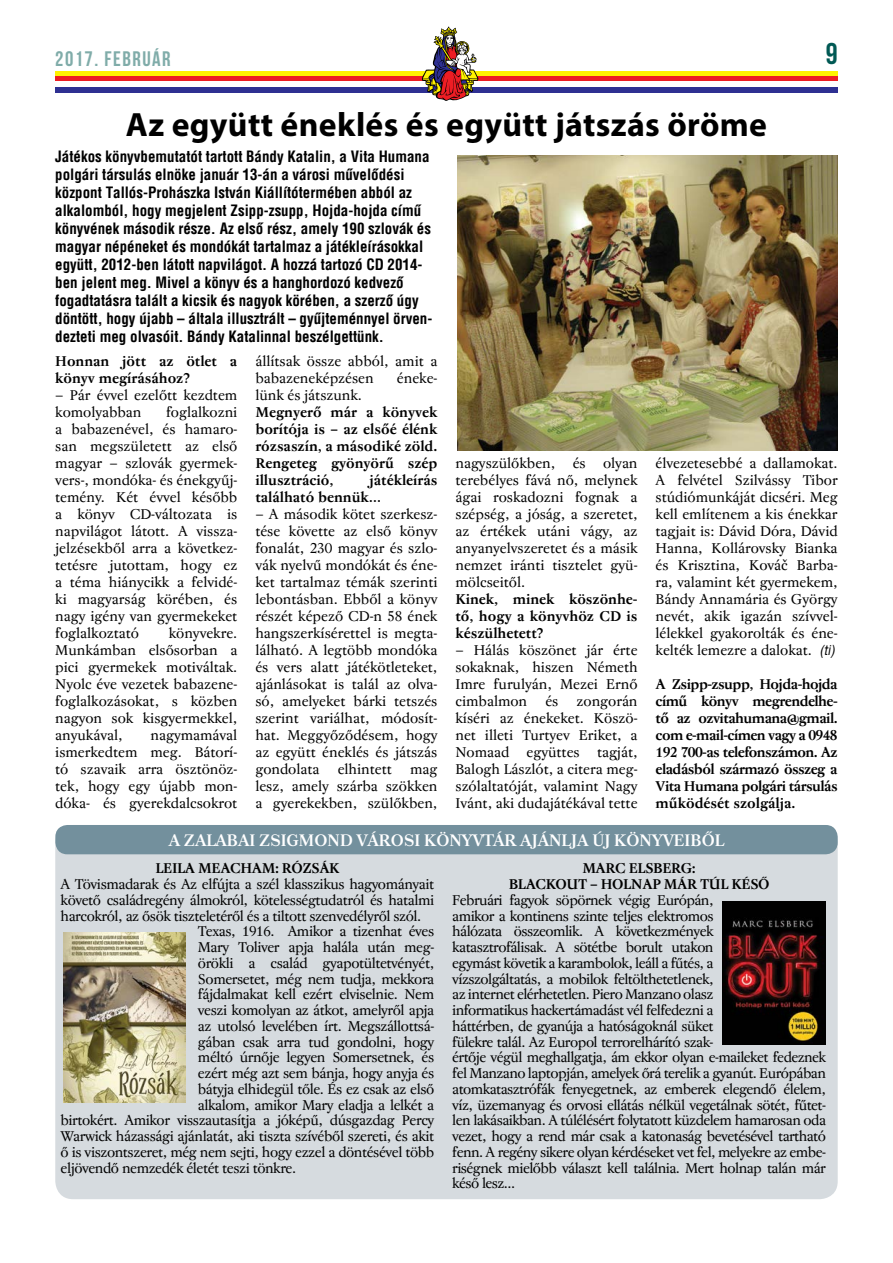
<style>
.page{position:relative;width:893px;height:1263px;background:#fff}
.page>*{position:absolute;margin:0;border:0;box-sizing:border-box;transform-origin:0 0}
.t1{font:700 33.75px "Myriad Pro";letter-spacing:.01em;color:#000}
.t2{font:30px "Bebas Neue";color:#005954}
.t3{font:21px "Bebas Neue";letter-spacing:.07em;color:#80aca9}
.t4{font:700 16.5px "Tusar";letter-spacing:.005em;color:#fff}
.t5{font:700 15px/18px "Switzerland Condensed";color:#000}
.t6{font:14.25px/17px "Regent Pro";letter-spacing:-.03em;color:#000;text-align:justify}
.t7{font:700 14.25px/17px "Regent Pro";letter-spacing:-.005em;color:#000;text-align:justify}
.t8{font:14.25px/17px "Regent Pro";letter-spacing:-.005em;color:#000}
.t9{font:700 14.25px "Regent Pro";letter-spacing:-.03em;color:#000}
.s1{font-family:"Switzerland Condensed";font-style:italic;font-size:13.5px}
</style>
<div class="page">
<div style="left:55px;top:71px;width:783px;height:6px;background:#fff200"></div>
<div style="left:55px;top:77px;width:783px;height:5px;background:#ed1d24"></div>
<div style="left:55px;top:87px;width:783px;height:6px;background:#2e3092"></div>
<svg style="left:421px;top:27px;width:57px;height:74px"></svg>
<div style="left:55px;top:825px;width:783px;height:374px;background:#d6dbdf;border-radius:18px"></div>
<div style="left:55px;top:825px;width:783px;height:29px;background:#73909d;border-radius:12px"></div>
<img style="left:63px;top:932px;width:122px;height:171px">
<img style="left:722px;top:901px;width:104px;height:143px">
<img style="left:457px;top:155px;width:381px;height:296px">
<h3 class="t3" style="left:55px;top:47px;width:117px">2017. FEBRUÁR</h3>
<h2 class="t2" style="left:826px;top:37px;width:13px">9</h2>
<h1 class="t1" style="left:126px;top:102px;width:643px">Az együtt éneklés és együtt játszás öröme</h1>
<p class="t5" style="left:55px;top:148px;width:379px">Játékos könyvbemutatót tartott Bándy Katalin, a Vita Humana polgári társulás elnöke január 13-án a városi művelődési központ Tallós-Prohászka István Kiállítótermében abból az alkalomból, hogy megjelent Zsipp-zsupp, Hojda-hojda című könyvének második része. Az első rész, amely 190 szlovák és magyar népéneket és mondókát tartalmaz a játékleírásokkal együtt, 2012-ben látott napvilágot. A hozzá tartozó CD 2014- ben jelent meg. Mivel a könyv és a hanghordozó kedvező fogadtatásra talált a kicsik és nagyok körében, a szerző úgy döntött, hogy újabb – általa illusztrált – gyűjteménnyel örven&shy;dezteti meg olvasóit. Bándy Katalinnal beszélgettünk.</p>
<p class="t7" style="left:55px;top:352px;width:184px">Honnan jött az ötlet a könyv megírásához?</p>
<p class="t8" style="left:55px;top:387px;width:184px">– Pár évvel ezelőtt kezdtem komolyabban</p>
<p class="t8" style="left:255px;top:353px;width:184px">állítsak össze abból, amit a babazeneképzésen</p>
<p class="t6" style="left:397px;top:370px;width:42px">éneke-</p>
<p class="t8" style="left:255px;top:387px;width:108px">lünk és játszunk.</p>
<p class="t7" style="left:255px;top:404px;width:184px">Megnyerő már a könyvek borítója is – az elsőé élénk rózsaszín, a másodiké zöld.<br>Rengeteg gyönyörű szép illusztráció,</p>
<p class="t6" style="left:55px;top:404px;width:184px;text-indent:111px">foglalkozni a babazenével, és hamaro&shy;san megszületett az első magyar – szlovák gyermek&shy;vers-, mondóka- és énekgyűj&shy;temény. Két évvel később a könyv CD-változata is napvilágot látott. A vissza&shy;jelzésekből arra a következ&shy;tetésre jutottam, hogy ez a téma hiánycikk a felvidé&shy;ki magyarság körében, és nagy igény van gyermekeket foglalkoztató</p>
<p class="t6" style="left:455px;top:455px;width:184px">nagyszülőkben, és olyan terebélyes fává nő, melynek ágai roskadozni fognak a szépség, a jóság, a szeretet, az értékek utáni vágy, az anyanyelvszeretet és a másik nemzet iránti tisztelet gyü&shy;mölcseitől.</p>
<p class="t7" style="left:455px;top:591px;width:184px">Kinek, minek köszönhe&shy;tő, hogy a könyvhöz CD is készülhetett?</p>
<p class="t6" style="left:455px;top:642px;width:184px">– Hálás köszönet jár érte sokaknak, hiszen Németh Imre furulyán, Mezei Ernő cimbalmon</p>
<p class="t6" style="left:656px;top:455px;width:184px">élvezetesebbé a dallamokat.<br>A felvétel Szilvássy Tibor stúdiómunkáját dicséri. Meg kell említenem a kis énekkar tagjait is: Dávid Dóra, Dávid Hanna, Kollárovsky Bianka és Krisztina, Kováč Barba&shy;ra, valamint két gyermekem, Bándy Annamária és György nevét, akik igazán szívvel&shy;lélekkel gyakorolták és éne&shy;kelték lemezre a dalokat. <span class="s1">(ti)</span></p>
<p class="t7" style="left:656px;top:676px;width:184px">A Zsipp-zsupp, Hojda-hojda című könyv megrendelhe&shy;tő az ozvitahumana@gmail. com e-mail-címen vagy a 0948<br>192 700-as telefonszámon. Az eladásból származó összeg a Vita Humana polgári társulás működését szolgálja.</p>
<p class="t7" style="left:255px;top:472px;width:184px;text-indent:114px">játékleírás található bennük…</p>
<p class="t6" style="left:255px;top:506px;width:184px">– A második kötet szerkesz&shy;tése követte az első könyv fonalát, 230 magyar és szlo&shy;vák nyelvű mondókát és éne&shy;ket tartalmaz témák szerinti lebontásban. Ebből a könyv részét képező CD-n 58 ének hangszerkísérettel is megta&shy;lálható. A legtöbb mondóka és vers alatt játékötleteket, ajánlásokat is talál az olva&shy;só, amelyeket bárki tetszés szerint variálhat, módosít&shy;hat. Meggyőződésem, hogy az együtt éneklés és játszás gondolata</p>
<p class="t6" style="left:55px;top:625px;width:184px;text-indent:114px">könyvekre.<br>Munkámban elsősorban a pici gyermekek motiváltak.<br>Nyolc éve vezetek babazene&shy;foglalkozásokat, s közben nagyon sok kisgyermekkel, anyukával,</p>
<p class="t6" style="left:455px;top:693px;width:184px;text-indent:121px">zongorán kíséri az énekeket. Köszö&shy;net illeti Turtyev Eriket, a Nomaad együttes tagját, Balogh Lászlót, a citera meg&shy;szólaltatóját, valamint Nagy Ivánt, aki dudajátékával tette</p>
<p class="t6" style="left:545px;top:693px;width:15px">és</p>
<p class="t6" style="left:55px;top:727px;width:184px;text-indent:95px">nagymamával ismerkedtem meg. Bátorí&shy;tó szavaik arra ösztönöz&shy;tek, hogy egy újabb mon&shy;dóka- és gyerekdalcsokrot</p>
<p class="t8" style="left:338px;top:761px;width:56px">elhintett</p>
<p class="t6" style="left:255px;top:761px;width:184px;text-indent:155px">mag lesz, amely szárba szökken a gyerekekben, szülőkben,</p>
<p class="t4" style="left:169px;top:831px;width:557px">A ZALABAI ZSIGMOND VÁROSI KÖNYVTÁR AJÁNLJA ÚJ KÖNYVEIBŐL</p>
<p class="t7" style="left:155px;top:860px;width:77px">Leila Meacham</p>
<p class="t7" style="left:275px;top:860px;width:64px">: Rózsák</p>
<p class="t6" style="left:61px;top:876px;width:375px">A Tövismadarak és Az elfújta a szél klasszikus hagyományait</p>
<p class="t6" style="left:61px;top:892px;width:375px">követő családregény álmokról, kötelességtudatról és hatalmi</p>
<p class="t6" style="left:61px;top:907px;width:362px">harcokról, az ősök tiszteletéről és a tiltott szenvedélyről szól.</p>
<p class="t6" style="left:198px;top:923px;width:238px">Texas, 1916. Amikor a tizenhat éves</p>
<p class="t6" style="left:198px;top:939px;width:238px">Mary Toliver apja halála után meg-</p>
<p class="t6" style="left:198px;top:955px;width:238px">örökli a család gyapotültetvényét,</p>
<p class="t6" style="left:198px;top:970px;width:238px">Somersetet, még nem tudja, mekkora</p>
<p class="t6" style="left:198px;top:986px;width:238px">fájdalmakat kell ezért elviselnie. Nem</p>
<p class="t6" style="left:198px;top:1002px;width:238px">veszi komolyan az átkot, amelyről apja</p>
<p class="t6" style="left:198px;top:1018px;width:238px">az utolsó levelében írt. Megszállottsá-</p>
<p class="t6" style="left:198px;top:1033px;width:238px">gában csak arra tud gondolni, hogy</p>
<p class="t6" style="left:198px;top:1049px;width:238px">méltó úrnője legyen Somersetnek, és</p>
<p class="t6" style="left:198px;top:1065px;width:238px">ezért még azt sem bánja, hogy anyja és</p>
<p class="t6" style="left:198px;top:1081px;width:238px">bátyja elhidegül tőle. És ez csak az első</p>
<p class="t6" style="left:198px;top:1096px;width:238px">alkalom, amikor Mary eladja a lelkét a</p>
<p class="t6" style="left:61px;top:1112px;width:375px">birtokért. Amikor visszautasítja a jóképű, dúsgazdag Percy</p>
<p class="t6" style="left:61px;top:1128px;width:375px">Warwick házassági ajánlatát, aki tiszta szívéből szereti, és akit</p>
<p class="t6" style="left:61px;top:1144px;width:375px">ő is viszontszeret, még nem sejti, hogy ezzel a döntésével több</p>
<p class="t6" style="left:61px;top:1159px;width:237px">eljövendő nemzedék életét teszi tönkre.</p>
<p class="t9" style="left:582px;top:860px;width:115px">Marc Elsberg:</p>
<p class="t7" style="left:509px;top:876px;width:28px">Black</p>
<p class="t9" style="left:556px;top:875px;width:186px">out – Holnap már túl kés</p>
<p class="t7" style="left:758px;top:876px;width:13px">ő</p>
<p class="t6" style="left:452px;top:892px;width:375px;line-height:15.8px;text-align:left">Februári fagyok söpörnek végig Európán,<br>amikor a kontinens szinte teljes elektromos<br>hálózata összeomlik. A következmények<br>katasztrofálisak. A sötétbe borult utakon<br>egymást követik a karambolok, leáll a fűtés, a<br>vízszolgáltatás, a mobilok feltölthetetlenek,<br>az internet elérhetetlen. Piero Manzano olasz<br>informatikus hackertámadást vél felfedezni a<br>háttérben, de gyanúja a hatóságoknál süket<br>fülekre talál. Az Europol terrorelhárító szak-<br>értője végül meghallgatja, ám ekkor olyan e-maileket fedeznek fel Manzano laptopján, amelyek őrá terelik a gyanút. Európában atomkatasztrófák fenyegetnek, az emberek elegendő élelem, víz, üzemanyag és orvosi ellátás nélkül vegetálnak sötét, fűtet&shy;len lakásaikban. A túlélésért folytatott küzdelem hamarosan oda vezet, hogy a rend már csak a katonaság bevetésével tartható fenn. A regény sikere olyan kérdéseket vet fel, melyekre az embe&shy;riségnek mielőbb választ kell találnia. Mert holnap talán már késő lesz...</p>
</div>
